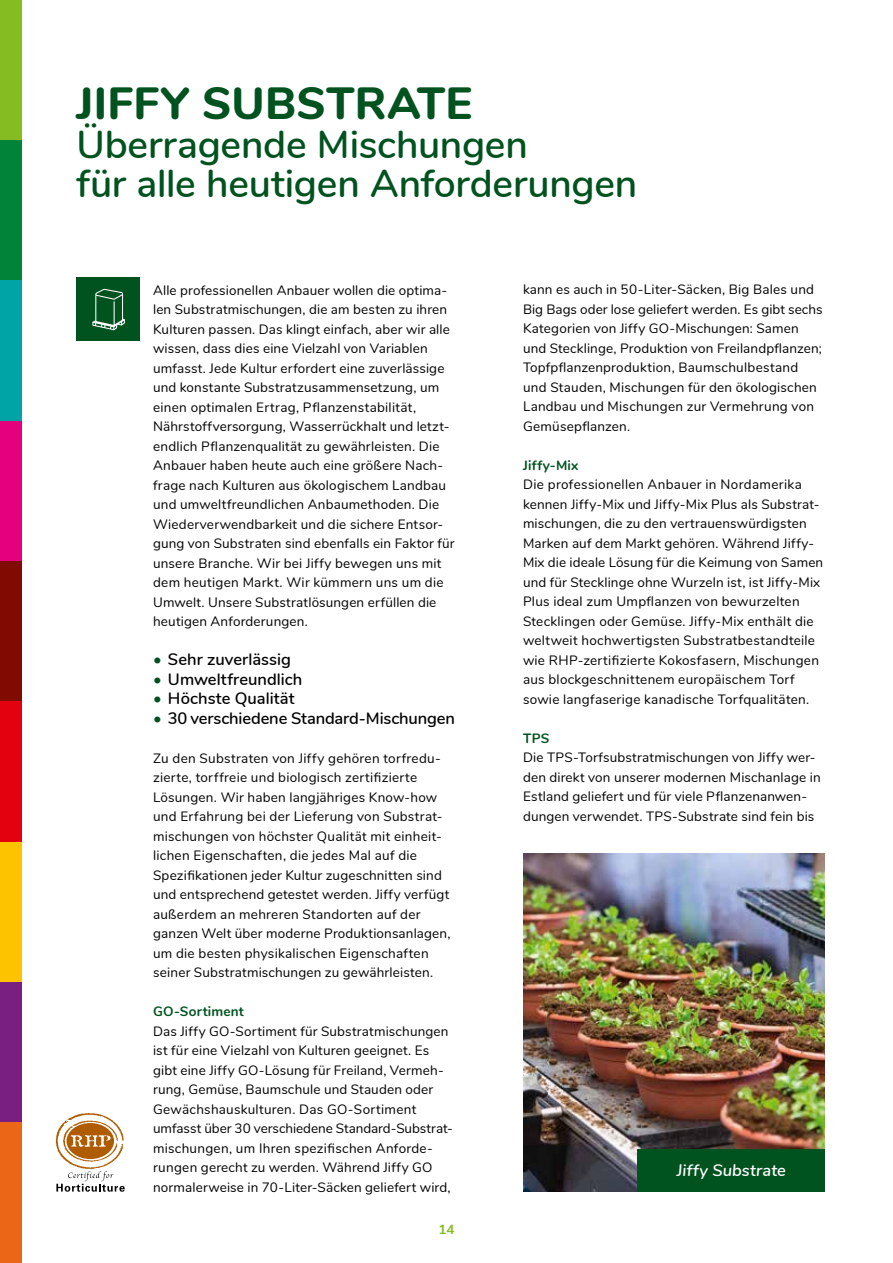
<style>
.page{position:relative;width:893px;height:1263px;background:#fff}
.page>*{position:absolute;margin:0;border:0;box-sizing:border-box;transform-origin:0 0}
.t1{font:800 45px "Nunito";letter-spacing:.01em;color:#00521f}
.t2{font:600 39px/39px "Nunito";letter-spacing:-.005em;color:#00521f}
.t3{font:600 16.5px "Nunito";color:#000}
.t4{font:italic 600 16.5px "Nunito";letter-spacing:.01em;color:#fff}
.t5{font:13.5px/19.5px "Nunito";letter-spacing:.015em;color:#000}
.t6{font:700 13.5px "Nunito";letter-spacing:.02em;color:#00521f}
.t7{font:700 13.5px "Nunito";color:#85bc22}
.s1{color:#00521f}
</style>
<div class="page">
<div style="left:0;top:0;width:21px;height:140px;background:#85bc22"></div>
<div style="left:0;top:140px;width:21px;height:141px;background:#00843a"></div>
<div style="left:0;top:281px;width:21px;height:140px;background:#00a3a6"></div>
<div style="left:0;top:421px;width:21px;height:140px;background:#e5007d"></div>
<div style="left:0;top:561px;width:21px;height:141px;background:#800b00"></div>
<div style="left:0;top:702px;width:21px;height:140px;background:#e3000f"></div>
<div style="left:0;top:842px;width:21px;height:140px;background:#fdc300"></div>
<div style="left:0;top:982px;width:21px;height:141px;background:#791f82"></div>
<div style="left:0;top:1123px;width:21px;height:140px;background:#ec6617"></div>
<img style="left:523px;top:853px;width:302px;height:339px">
<div style="left:77px;top:277px;width:63px;height:64px;background:#00521f"></div>
<svg style="left:92px;top:289px;width:33px;height:41px"></svg>
<div style="left:638px;top:1149px;width:187px;height:43px;background:#00521f"></div>
<svg style="left:56px;top:1171px;width:69px;height:21px"></svg>
<img style="left:55px;top:1113px;width:50px;height:57px">
<img style="left:57px;top:1116px;width:67px;height:50px">
<div style="left:67px;top:1123px;width:47px;height:36px;background:#af5c00;border-radius:50%"></div>
<svg style="left:71px;top:1135px;width:40px;height:12px"></svg>
<h1 class="t1" style="left:77px;top:70px;width:397px">JIFFY SUBSTRATE</h1>
<h2 class="t2" style="left:77px;top:123px;width:562px">Überragende Mischungen<br>für alle heutigen Anforderungen</h2>
<p class="t5" style="left:153px;top:279px;width:303px">Alle professionellen Anbauer wollen die optima&shy;len Substratmischungen, die am besten zu ihren Kulturen passen. Das klingt einfach, aber wir alle wissen, dass dies eine Vielzahl von Variablen umfasst. Jede Kultur erfordert eine zuverlässige und konstante Substratzusammensetzung, um einen optimalen Ertrag, Pflanzenstabilität, Nährstoffversorgung, Wasserrückhalt und letzt&shy;endlich Pflanzenqualität zu gewährleisten. Die Anbauer haben heute auch eine größere Nach&shy;frage nach Kulturen aus ökologischem Landbau und umweltfreundlichen Anbaumethoden. Die Wiederverwendbarkeit und die sichere Entsor&shy;gung von Substraten sind ebenfalls ein Faktor für unsere Branche. Wir bei Jiffy bewegen uns mit dem heutigen Markt. Wir kümmern uns um die Umwelt. Unsere Substratlösungen erfüllen die heutigen Anforderungen.</p>
<p class="t3" style="left:153px;top:647px;width:139px"><span class="s1">•</span> Sehr zuverlässig</p>
<p class="t3" style="left:153px;top:667px;width:151px"><span class="s1">•</span> Umweltfreundlich</p>
<p class="t3" style="left:153px;top:686px;width:143px"><span class="s1">•</span> Höchste Qualität</p>
<p class="t3" style="left:153px;top:706px;width:303px"><span class="s1">•</span> 30 verschiedene Standard-Mischungen</p>
<p class="t5" style="left:153px;top:747px;width:299px">Zu den Substraten von Jiffy gehören torfredu&shy;zierte, torffreie und biologisch zertifizierte Lösungen. Wir haben langjähriges Know-how und Erfahrung bei der Lieferung von Substrat&shy;mischungen von höchster Qualität mit einheit&shy;lichen Eigenschaften, die jedes Mal auf die Spezifikationen jeder Kultur zugeschnitten sind und entsprechend getestet werden. Jiffy verfügt außerdem an mehreren Standorten auf der ganzen Welt über moderne Produktionsanlagen, um die besten physikalischen Eigenschaften seiner Substratmischungen zu gewährleisten.</p>
<p class="t6" style="left:153px;top:1001px;width:92px">GO-Sortiment</p>
<p class="t5" style="left:153px;top:1020px;width:301px">Das Jiffy GO-Sortiment für Substratmischungen ist für eine Vielzahl von Kulturen geeignet. Es gibt eine Jiffy GO-Lösung für Freiland, Vermeh&shy;rung, Gemüse, Baumschule und Stauden oder Gewächshauskulturen. Das GO-Sortiment umfasst über 30 verschiedene Standard-Substrat&shy;mischungen, um Ihren spezifischen Anforde&shy;rungen gerecht zu werden. Während Jiffy GO normalerweise in 70-Liter-Säcken geliefert wird,</p>
<p class="t7" style="left:438px;top:1219px;width:18px">14</p>
<p class="t5" style="left:523px;top:279px;width:301px">kann es auch in 50-Liter-Säcken, Big Bales und Big Bags oder lose geliefert werden. Es gibt sechs Kategorien von Jiffy GO-Mischungen: Samen und Stecklinge, Produktion von Freilandpflanzen; Topfpflanzenproduktion, Baumschulbestand und Stauden, Mischungen für den ökologischen Landbau und Mischungen zur Vermehrung von Gemüsepflanzen.</p>
<p class="t6" style="left:523px;top:455px;width:57px">Jiffy-Mix</p>
<p class="t5" style="left:523px;top:474px;width:302px">Die professionellen Anbauer in Nordamerika kennen Jiffy-Mix und Jiffy-Mix Plus als Substrat&shy;mischungen, die zu den vertrauenswürdigsten Marken auf dem Markt gehören. Während Jiffy-Mix die ideale Lösung für die Keimung von Samen und für Stecklinge ohne Wurzeln ist, ist Jiffy-Mix Plus ideal zum Umpflanzen von bewurzelten Stecklingen oder Gemüse. Jiffy-Mix enthält die weltweit hochwertigsten Substratbestandteile wie RHP-zertifizierte Kokosfasern, Mischungen aus blockgeschnittenem europäischem Torf sowie langfaserige kanadische Torfqualitäten.</p>
<p class="t6" style="left:523px;top:728px;width:28px">TPS</p>
<p class="t5" style="left:523px;top:747px;width:299px">Die TPS-Torfsubstratmischungen von Jiffy wer&shy;den direkt von unserer modernen Mischanlage in Estland geliefert und für viele Pflanzenanwen&shy;dungen verwendet. TPS-Substrate sind fein bis</p>
<p class="t4" style="left:677px;top:1158px;width:111px">Jiffy Substrate</p>
</div>
